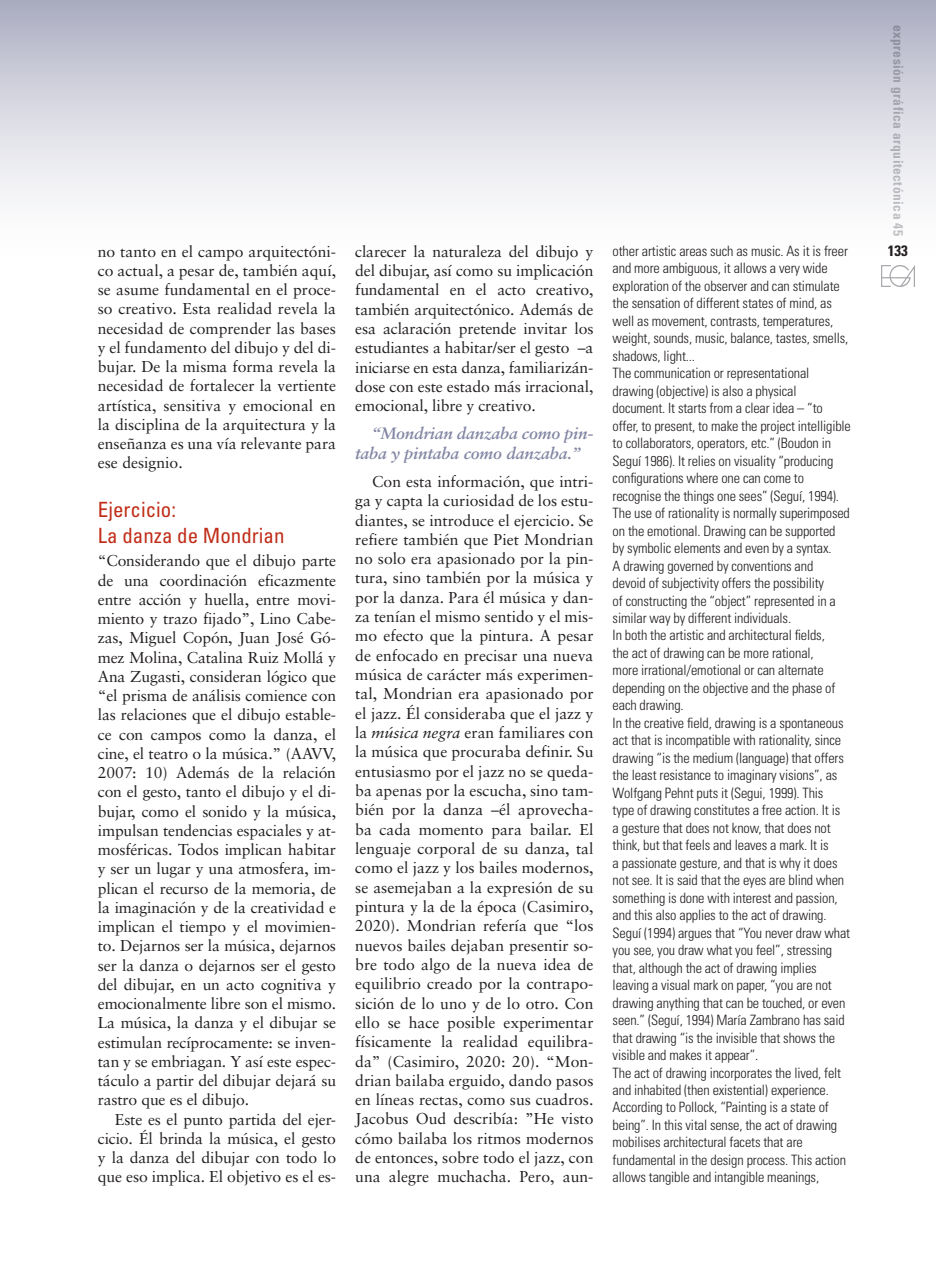
<style>
.page{position:relative;width:936px;height:1276px;background:#fff}
.page>*{position:absolute;margin:0;border:0;box-sizing:border-box;transform-origin:0 0}
.TITULAR_1_CAST{font:condensed 21px/25.5px "Univers";color:#c02d19}
.t1{font:italic 700 16.5px/19.6px "Sabon";letter-spacing:-.01em;color:#8387a4}
.t2{font:15.75px/19.4px "Sabon";letter-spacing:-.01em;color:#231f20;text-align:justify}
.t3{font:700 condensed 15px "Univers";color:#231f20}
.t4{font:300 condensed 14.25px/17.5px "Univers";letter-spacing:-.01em;color:#231f20}
.t5{font:700 condensed 13.5px "Univers";letter-spacing:.035em;color:#a8a9ad}
.s1{font-style:italic}
</style>
<div class="page">
<div style="left:0;top:0;width:935px;height:259px;background:linear-gradient(to bottom,#b0b1c4,#fff)"></div>
<img style="left:881px;top:265px;width:33px;height:21px">
<p class="t2" style="left:98px;top:241px;width:240px">no tanto en el campo arquitectóni&shy;co actual, a pesar de, también aquí, se asume fundamental en el proce&shy;so creativo. Esta realidad revela la necesidad de comprender las bases y el fundamento del dibujo y del di&shy;bujar. De la misma forma revela la necesidad de fortalecer la vertiente artística, sensitiva y emocional en la disciplina de la arquitectura y la enseñanza es una vía relevante para ese designio.</p>
<p class="TITULAR_1_CAST" style="left:98px;top:497px;width:188px">Ejercicio:<br>La danza de Mondrian</p>
<p class="t2" style="left:98px;top:551px;width:240px">“Considerando que el dibujo parte de una coordinación eficazmente entre acción y huella, entre movi&shy;miento y trazo fijado”, Lino Cabe&shy;zas, Miguel Copón, Juan José Gó&shy;mez Molina, Catalina Ruiz Mollá y Ana Zugasti, consideran lógico que “el prisma de análisis comience con las relaciones que el dibujo estable&shy;ce con campos como la danza, el cine, el teatro o la música.” (AAVV, 2007: 10) Además de la relación con el gesto, tanto el dibujo y el di&shy;bujar, como el sonido y la música, impulsan tendencias espaciales y at&shy;mosféricas. Todos implican habitar y ser un lugar y una atmosfera, im&shy;plican el recurso de la memoria, de la imaginación y de la creatividad e implican el tiempo y el movimien&shy;to. Dejarnos ser la música, dejarnos ser la danza o dejarnos ser el gesto del dibujar, en un acto cognitiva y emocionalmente libre son el mismo.<br>La música, la danza y el dibujar se estimulan recíprocamente: se inven&shy;tan y se embriagan. Y así este espec&shy;táculo a partir del dibujar dejará su rastro que es el dibujo.</p>
<p class="t2" style="left:98px;top:1109px;width:240px;text-indent:17px">Este es el punto partida del ejer&shy;cicio. Él brinda la música, el gesto y la danza del dibujar con todo lo que eso implica. El objetivo es el es-</p>
<p class="t2" style="left:355px;top:241px;width:240px">clarecer la naturaleza del dibujo y del dibujar, así como su implicación fundamental en el acto creativo, también arquitectónico. Además de esa aclaración pretende invitar los estudiantes a habitar/ser el gesto –a iniciarse en esta danza, familiarizán&shy;dose con este estado más irracional, emocional, libre y creativo.</p>
<p class="t1" style="left:355px;top:424px;width:240px;text-indent:17px">“Mondrian danzaba como pin&shy;taba y pintaba como danzaba.”</p>
<p class="t2" style="left:355px;top:471px;width:240px;text-indent:17px">Con esta información, que intri&shy;ga y capta la curiosidad de los estu&shy;diantes, se introduce el ejercicio. Se refiere también que Piet Mondrian no solo era apasionado por la pin&shy;tura, sino también por la música y por la danza. Para él música y dan&shy;za tenían el mismo sentido y el mis&shy;mo efecto que la pintura. A pesar de enfocado en precisar una nueva música de carácter más experimen&shy;tal, Mondrian era apasionado por el jazz. Él consideraba que el jazz y la <span class="s1">música negra</span> eran familiares con la música que procuraba definir. Su entusiasmo por el jazz no se queda&shy;ba apenas por la escucha, sino tam&shy;bién por la danza –él aprovecha&shy;ba cada momento para bailar. El lenguaje corporal de su danza, tal como el jazz y los bailes modernos, se asemejaban a la expresión de su pintura y la de la época (Casimiro, 2020). Mondrian refería que “los nuevos bailes dejaban presentir so&shy;bre todo algo de la nueva idea de equilibrio creado por la contrapo&shy;sición de lo uno y de lo otro. Con ello se hace posible experimentar físicamente la realidad equilibra&shy;da” (Casimiro, 2020: 20). “Mon&shy;drian bailaba erguido, dando pasos en líneas rectas, como sus cuadros.<br>Jacobus Oud describía: ”He visto cómo bailaba los ritmos modernos de entonces, sobre todo el jazz, con una alegre muchacha. Pero, aun-</p>
<p class="t4" style="left:612px;top:242px;width:237px">other artistic areas such as music. As it is freer and more ambiguous, it allows a very wide exploration of the observer and can stimulate the sensation of different states of mind, as well as movement, contrasts, temperatures, weight, sounds, music, balance, tastes, smells, shadows, light...</p>
<p class="t4" style="left:612px;top:364px;width:240px">The communication or representational drawing (objective) is also a physical document. It starts from a clear idea – “to offer, to present, to make the project intelligible to collaborators, operators, etc.” (Boudon in Seguí 1986). It relies on visuality “producing configurations where one can come to recognise the things one sees” (Seguí, 1994).<br>The use of rationality is normally superimposed on the emotional. Drawing can be supported<br>by symbolic elements and even by a syntax.<br>A drawing governed by conventions and<br>devoid of subjectivity offers the possibility<br>of constructing the “object” represented in a similar way by different individuals.</p>
<p class="t4" style="left:612px;top:626px;width:224px">In both the artistic and architectural fields, the act of drawing can be more rational, more irrational/emotional or can alternate depending on the objective and the phase of each drawing.</p>
<p class="t4" style="left:612px;top:714px;width:239px">In the creative field, drawing is a spontaneous act that is incompatible with rationality, since drawing “is the medium (language) that offers the least resistance to imaginary visions”, as Wolfgang Pehnt puts it (Segui, 1999). This<br>type of drawing constitutes a free action. It is<br>a gesture that does not know, that does not think, but that feels and leaves a mark. It is<br>a passionate gesture, and that is why it does not see. It is said that the eyes are blind when something is done with interest and passion, and this also applies to the act of drawing.<br>Seguí (1994) argues that “You never draw what you see, you draw what you feel”, stressing that, although the act of drawing implies leaving a visual mark on paper, “you are not drawing anything that can be touched, or even seen.” (Seguí, 1994) María Zambrano has said that drawing “is the invisible that shows the visible and makes it appear”.</p>
<p class="t4" style="left:612px;top:1063px;width:235px">The act of drawing incorporates the lived, felt and inhabited (then existential) experience.<br>According to Pollock, “Painting is a state of being”. In this vital sense, the act of drawing mobilises architectural facets that are fundamental in the design process. This action allows tangible and intangible meanings,</p>
<p class="t5" style="left:906px;top:25px;width:213px;rotate:90deg">expresión gráfica arquitectónica 45</p>
<p class="t3" style="left:887px;top:242px;width:21px">133</p>
</div>
